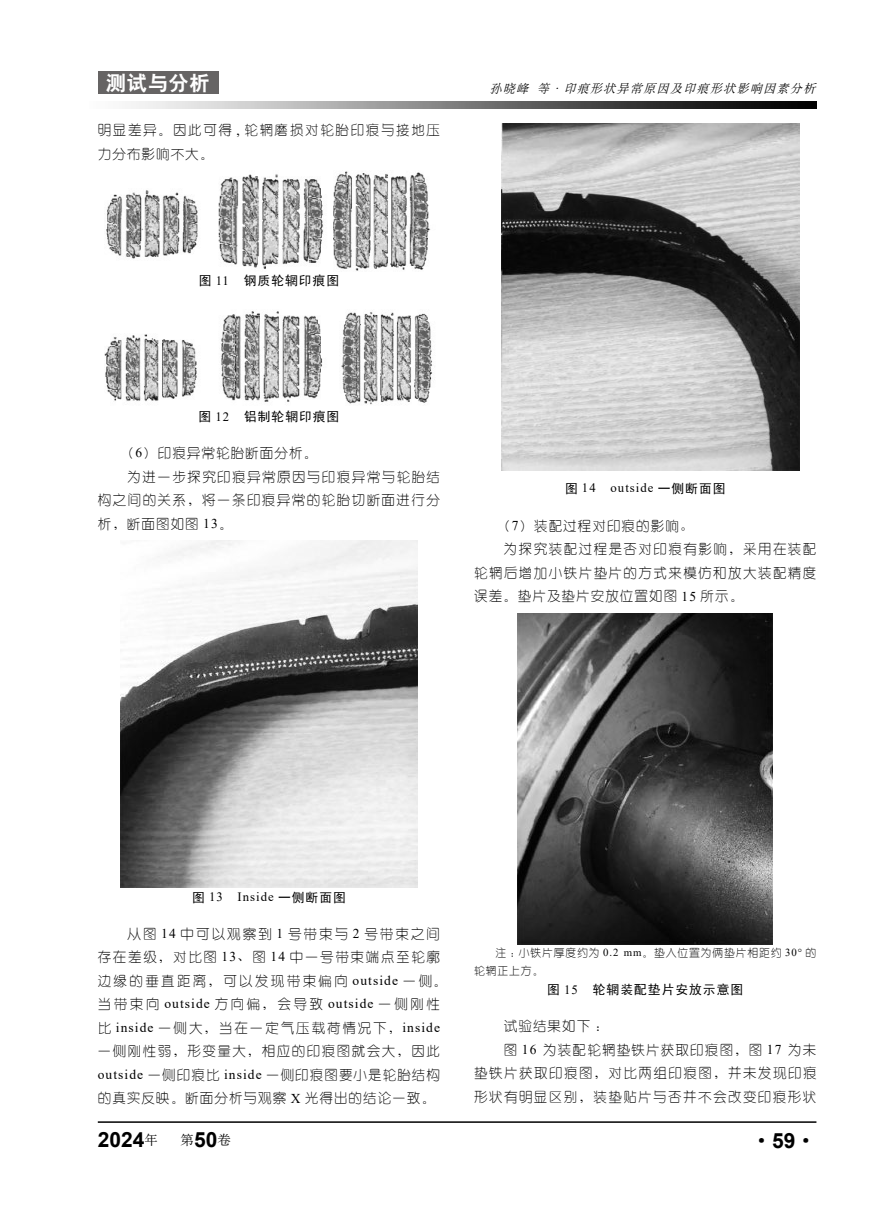
<style>
.page{position:relative;width:893px;height:1212px;background:#fff}
.page>*{position:absolute;margin:0;border:0;box-sizing:border-box;transform-origin:0 0}
.t1{font:700 21px "Arial";color:#000}
.t2{font:21px "Sim Sun";color:#000}
.t3{font:20.25px "H Yb 2 gj";letter-spacing:.03em;color:#fff}
.t4{font:13.5px/23.5px "Hye 1 gj";letter-spacing:.11em;color:#000}
.t5{font:13.5px "Hye 1 gj";letter-spacing:.08em;color:#000}
.t6{font:13.5px "Hye 1 gj";letter-spacing:.09em;color:#000}
.t7{font:13.5px "H Ya 6 gj";color:#000}
.t8{font:12.75px "Sim Hei";letter-spacing:.08em;color:#000}
.t9{font:12.75px "Times New Roman";letter-spacing:.08em;color:#000}
.t10{font:italic 12px "H Ya 6 gj";color:#000}
.t11{font:10.8px/18px "Hye 1 gj";letter-spacing:.08em;color:#000}
.s1{font-family:"Times New Roman"}
.s2{font-family:"Sim Hei"}
.s3{font-family:"Adobe Song Std";font-weight:300}
.s4{font-family:"Arial";font-weight:700;font-size:21px}
.s5{font-family:"Arial";font-weight:700}
</style>
<div class="page">
<hr style="left:98px;top:1121px;width:718px;height:2px;background:#000">
<img style="left:131px;top:102px;width:685px;height:6px">
<div style="left:98px;top:72px;width:120px;height:22px;background:#666464"></div>
<img style="left:106px;top:171px;width:325px;height:100px">
<img style="left:104px;top:311px;width:328px;height:94px">
<img style="left:120px;top:540px;width:298px;height:348px">
<img style="left:518px;top:613px;width:255px;height:331px">
<img style="left:502px;top:123px;width:297px;height:347px">
<h2 class="t3" style="left:106px;top:73px;width:105px">测试与分析</h2>
<p class="t4" style="left:98px;top:118px;width:344px">明显差异。因此可得 <span class="s1">,</span> 轮辋磨损对轮胎印痕与接地压力分布影响不大。</p>
<p class="t8" style="left:199px;top:274px;width:142px">图 <span class="s1">11</span>　钢质轮辋印痕图</p>
<p class="t10" style="left:490px;top:83px;width:330px">孙晓峰 等·印痕形状异常原因及印痕形状影响因素分析</p>
<p class="t8" style="left:198px;top:410px;width:142px">图 <span class="s1">12</span>　铝制轮辋印痕图</p>
<p class="t5" style="left:121px;top:446px;width:198px">（<span class="s1">6</span>）印痕异常轮胎断面分析。</p>
<p class="t4" style="left:128px;top:465px;width:314px">为进一步探究印痕异常原因与印痕异常与轮胎结</p>
<p class="t4" style="left:98px;top:488px;width:344px">构之间的关系，将一条印痕异常的轮胎切断面进行分</p>
<p class="t4" style="left:98px;top:512px;width:136px">析，断面图如图 <span class="s1">13</span>。</p>
<p class="t9" style="left:565px;top:479px;width:162px"><span class="s2">图</span> 14 outside <span class="s2">一侧断面图</span></p>
<p class="t5" style="left:497px;top:519px;width:198px">（<span class="s1">7</span>）装配过程对印痕的影响<span class="s3">。</span></p>
<p class="t4" style="left:504px;top:537px;width:314px">为探究装配过程是否对印痕有影响，采用在装配</p>
<p class="t4" style="left:474px;top:561px;width:344px">轮辋后增加小铁片垫片的方式来模仿和放大装配精度</p>
<p class="t5" style="left:474px;top:589px;width:271px">误差。垫片及垫片安放位置如图 <span class="s1">15</span> 所示。</p>
<p class="t9" style="left:192px;top:888px;width:155px"><span class="s2">图</span> 13 Inside <span class="s2">一侧断面图</span></p>
<p class="t4" style="left:98px;top:922px;width:351px;text-indent:30px">从图 <span class="s1">14</span> 中可以观察到 <span class="s1">1</span> 号带束与 <span class="s1">2</span> 号带束之间存在差级，对比图 <span class="s1">13</span><span class="s3">、</span>图 <span class="s1">14</span> 中一号带束端点至轮廓边缘的垂直距离，可以发现带束偏向 <span class="s1">outside</span> 一侧。当带束向 <span class="s1">outside</span> 方向偏，会导致 <span class="s1">outside</span> 一侧刚性比 <span class="s1">inside</span> 一侧大，当在一定气压载荷情况下，<span class="s1">inside</span>一侧刚性弱，形变量大，相应的印痕图就会大，因此<span class="s1">outside</span> 一侧印痕比 <span class="s1">inside</span> 一侧印痕图要小是轮胎结构的真实反映。断面分析与观察 <span class="s1">X</span> 光得出的结论一致。</p>
<p class="t11" style="left:474px;top:943px;width:344px;text-indent:21px">注：小铁片厚度约为 <span class="s1">0.2 mm</span>。垫入位置为俩垫片相距约 <span class="s1">30°</span> 的轮辋正上方。</p>
<p class="t8" style="left:547px;top:983px;width:197px">图 <span class="s1">15</span> 轮辋装配垫片安放示意图</p>
<p class="t4" style="left:504px;top:1014px;width:106px">试验结果如下：</p>
<p class="t6" style="left:504px;top:1043px;width:314px">图 <span class="s1">16</span> 为装配轮辋垫铁片获取印痕图，图 <span class="s1">17</span> 为未</p>
<p class="t4" style="left:474px;top:1061px;width:344px">垫铁片获取印痕图，对比两组印痕图，并未发现印痕</p>
<p class="t4" style="left:474px;top:1085px;width:344px">形状有明显区别，装垫贴片与否并不会改变印痕形状</p>
<h1 class="t1" style="left:98px;top:1125px;width:62px">2024<sup>年</sup></h1>
<p class="t7" style="left:181px;top:1133px;width:52px">第<span class="s4">50</span>卷</p>
<h1 class="t2" style="left:751px;top:1130px;width:67px">·<span class="s5">59</span>·</h1>
</div>
